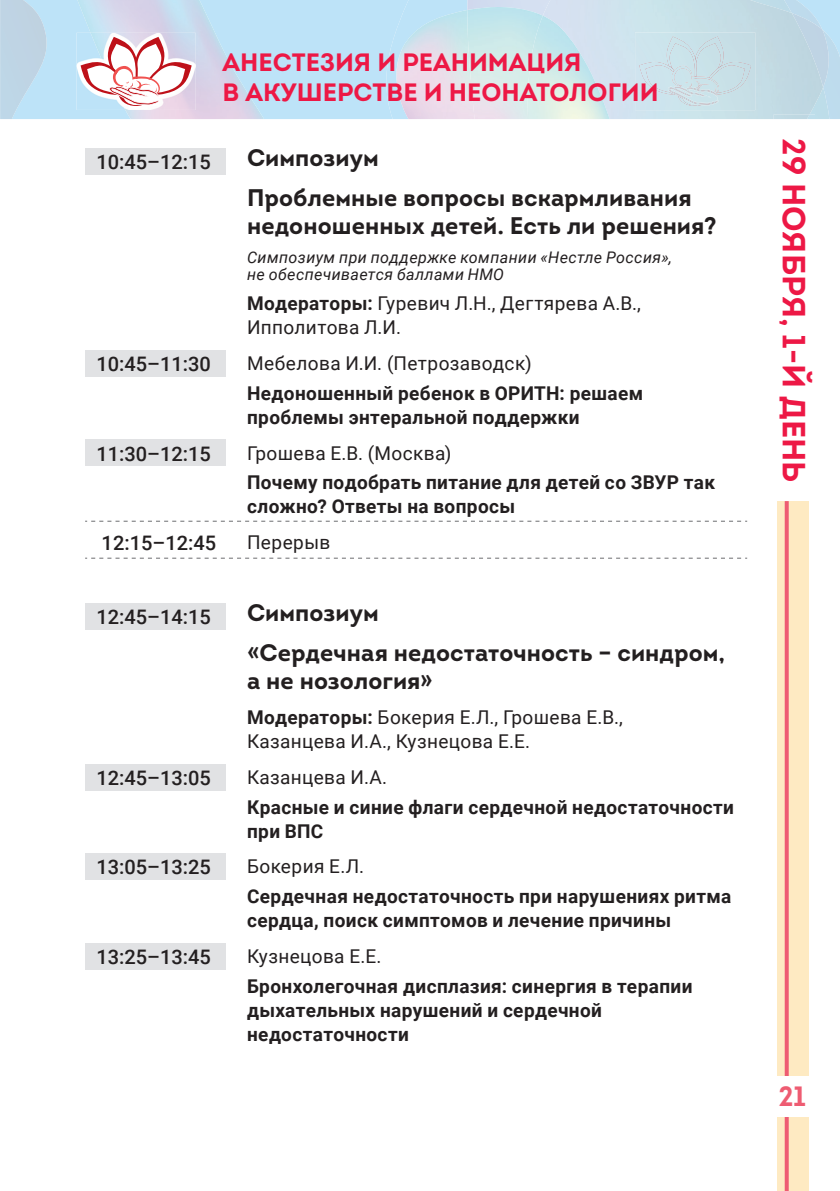
<style>
.page{position:relative;width:840px;height:1191px;background:#fff}
.page>*{position:absolute;margin:0;border:0;box-sizing:border-box;transform-origin:0 0}
.t1{font:700 32px "Intro";color:#ed1845}
.t2{font:700 27.8px "Intro";color:#ee5c72}
.t3{font:700 25px/30px "Intro";color:#ed1845}
.t4{font:700 24px/39.4px "Intro";letter-spacing:.005em;color:#231f20}
.t5{font:500 20px "Roboto";color:#231f20}
.t6{font:700 19px/24px "Roboto";letter-spacing:.02em;color:#231f20}
.t7{font:19px/24px "Roboto";letter-spacing:.02em;color:#231f20}
.t8{font:italic 16px/17.6px "Roboto";letter-spacing:.025em;color:#231f20}
.s1{font-weight:700}
</style>
<div class="page">
<div style="left:777px;top:1100px;width:31px;height:91px;background:#feeac2"></div>
<div style="left:777px;top:501px;width:31px;height:575px;background:#feeac2"></div>
<svg style="left:784px;top:501px;width:4px;height:690px;background:#f07580"></svg>
<div style="left:775px;top:1076px;width:36px;height:40px;background:#fff"></div>
<hr style="left:0;top:119px;width:773px;height:1px;background:#fafcfd">
<img style="left:77px;top:0;width:187px;height:119px">
<img style="left:828px;top:30px;width:11px;height:89px">
<img style="left:822px;top:87px;width:6px;height:32px">
<div style="left:386px;top:0;width:81px;height:119px;background:#bde3f8"></div>
<img style="left:822px;top:13px;width:6px;height:74px">
<img style="left:542px;top:0;width:280px;height:119px">
<img style="left:773px;top:114px;width:36px;height:5px">
<img style="left:634px;top:32px;width:120px;height:78px">
<img style="left:677px;top:105px;width:24px;height:1px">
<svg style="left:638px;top:36px;width:112px;height:69px;background:#cae0e7"></svg>
<img style="left:667px;top:87px;width:51px;height:18px">
<img style="left:0;top:0;width:55px;height:119px">
<img style="left:395px;top:10px;width:72px;height:109px">
<img style="left:467px;top:7px;width:75px;height:112px">
<img style="left:527px;top:16px;width:82px;height:103px">
<img style="left:76px;top:33px;width:14px;height:77px">
<img style="left:90px;top:33px;width:105px;height:77px">
<svg style="left:81px;top:37px;width:110px;height:68px"></svg>
<svg style="left:85px;top:521px;width:661px;height:1px"></svg>
<svg style="left:85px;top:557px;width:661px;height:1px"></svg>
<div style="left:85px;top:148px;width:140px;height:27px;background:#e1e2e4"></div>
<div style="left:85px;top:350px;width:140px;height:26px;background:#e1e2e4"></div>
<div style="left:85px;top:439px;width:140px;height:27px;background:#e1e2e4"></div>
<div style="left:85px;top:603px;width:140px;height:26px;background:#e1e2e4"></div>
<div style="left:85px;top:764px;width:140px;height:26px;background:#e1e2e4"></div>
<div style="left:85px;top:853px;width:140px;height:27px;background:#e1e2e4"></div>
<div style="left:85px;top:943px;width:140px;height:26px;background:#e1e2e4"></div>
<h3 class="t3" style="left:222px;top:47px;width:437px">АНЕСТЕЗИЯ И РЕАНИМАЦИЯ<br>В АКУШЕРСТВЕ И НЕОНАТОЛОГИИ</h3>
<p class="t5" style="left:96px;top:148px;width:116px">10:45–12:15</p>
<p class="t4" style="left:247px;top:138px;width:446px">Симпозиум<br>Проблемные вопросы вскармливания</p>
<p class="t4" style="left:247px;top:205px;width:470px">недоношенных детей. Есть ли решения?</p>
<p class="t8" style="left:247px;top:248px;width:426px">Симпозиум при поддержке компании «Нестле Россия», не обеспечивается баллами НМО</p>
<p class="t7" style="left:247px;top:290px;width:395px"><span class="s1">Модераторы:</span> Гуревич Л.Н., Дегтярева А.В.,<br>Ипполитова Л.И.</p>
<p class="t5" style="left:96px;top:350px;width:116px">10:45–11:30</p>
<p class="t7" style="left:247px;top:350px;width:286px">Мебелова И.И. (Петрозаводск)</p>
<p class="t6" style="left:247px;top:380px;width:397px">Недоношенный ребенок в ОРИТН: решаем проблемы энтеральной поддержки</p>
<p class="t5" style="left:96px;top:439px;width:116px">11:30–12:15</p>
<p class="t7" style="left:247px;top:440px;width:206px">Грошева Е.В. (Москва)</p>
<p class="t6" style="left:247px;top:470px;width:469px">Почему подобрать питание для детей со ЗВУР так сложно? Ответы на вопросы</p>
<p class="t5" style="left:102px;top:529px;width:116px">12:15–12:45</p>
<p class="t7" style="left:247px;top:529px;width:85px">Перерыв</p>
<p class="t5" style="left:96px;top:603px;width:116px">12:45–14:15</p>
<p class="t4" style="left:247px;top:593px;width:479px">Симпозиум<br>«Сердечная недостаточность – синдром,</p>
<p class="t4" style="left:247px;top:660px;width:187px">а не нозология»</p>
<p class="t7" style="left:247px;top:704px;width:377px"><span class="s1">Модераторы:</span> Бокерия Е.Л., Грошева Е.В.,<br>Казанцева И.А., Кузнецова Е.Е.</p>
<p class="t5" style="left:96px;top:763px;width:116px">12:45–13:05</p>
<p class="t7" style="left:247px;top:764px;width:142px">Казанцева И.А.</p>
<p class="t6" style="left:247px;top:794px;width:488px">Красные и синие флаги сердечной недостаточности при ВПС</p>
<p class="t5" style="left:96px;top:853px;width:116px">13:05–13:25</p>
<p class="t7" style="left:247px;top:854px;width:118px">Бокерия Е.Л.</p>
<p class="t6" style="left:247px;top:883px;width:485px">Сердечная недостаточность при нарушениях ритма сердца, поиск симптомов и лечение причины</p>
<p class="t5" style="left:96px;top:943px;width:116px">13:25–13:45</p>
<p class="t7" style="left:247px;top:943px;width:136px">Кузнецова Е.Е.</p>
<p class="t6" style="left:247px;top:973px;width:447px">Бронхолегочная дисплазия: синергия в терапии дыхательных нарушений и сердечной недостаточности</p>
<h1 class="t1" style="left:814px;top:138px;width:345px;rotate:90deg">29 НОЯБРЯ, 1-Й ДЕНЬ</h1>
<h2 class="t2" style="left:778px;top:1079px;width:29px">21</h2>
</div>
